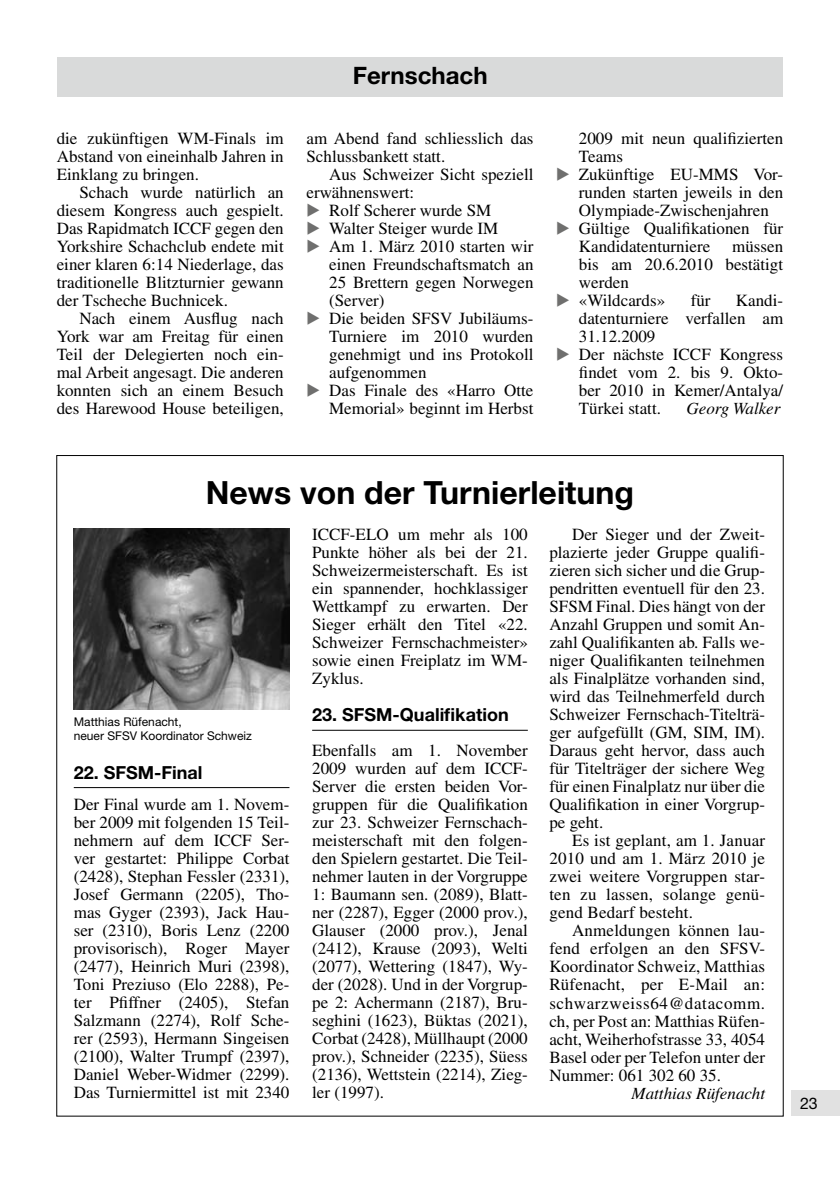
<style>
.page{position:relative;width:840px;height:1191px;background:#fff}
.page>*{position:absolute;margin:0;border:0;box-sizing:border-box;transform-origin:0 0}
.t1{font:700 32px "Helvetica Neue";color:#000}
.t2{font:700 24px "Helvetica Neue";color:#000}
.t3{font:700 18px "Helvetica Neue";color:#000}
.t4{font:17px/18px "Times LT";color:#000;text-align:justify}
.t5{font:italic 17px "Times LT";color:#000}
.t6{font:16px "Helvetica Neue";color:#000}
.t7{font:12px/14px "Helvetica Neue";color:#000}
.s1{font-family:"European Pi Three";color:#6f6f6e}
</style>
<div class="page">
<div style="left:791px;top:1090px;width:48px;height:26px;background:#e1e1e1"></div>
<div style="left:57px;top:57px;width:725px;height:39px;background:#d9dada"></div>
<hr style="left:74px;top:787px;width:215px;height:1px;background:#000">
<hr style="left:312px;top:730px;width:215px;height:1px;background:#000">
<img style="left:74px;top:529px;width:215px;height:181px">
<p class="t4" style="left:57px;top:129px;width:228px">die zukünftigen WM-Finals im Abstand von eineinhalb Jahren in Einklang zu bringen.</p>
<p class="t4" style="left:57px;top:183px;width:228px;text-indent:23px">Schach wurde natürlich an diesem Kongress auch gespielt.<br>Das Rapidmatch ICCF gegen den Yorkshire Schachclub endete mit einer klaren 6:14 Niederlage, das traditionelle Blitzturnier gewann der Tscheche Buchnicek.</p>
<p class="t4" style="left:57px;top:309px;width:228px;text-indent:23px">Nach einem Ausflug nach York war am Freitag für einen Teil der Delegierten noch ein&shy;mal Arbeit angesagt. Die anderen konnten sich an einem Besuch des Harewood House beteiligen,</p>
<h2 class="t2" style="left:352px;top:61px;width:136px">Fernschach</h2>
<p class="t4" style="left:306px;top:129px;width:228px">am Abend fand schliesslich das<br>Schlussbankett statt.</p>
<p class="t4" style="left:329px;top:165px;width:206px">Aus Schweizer Sicht speziell</p>
<p class="t4" style="left:306px;top:183px;width:109px">erwähnenswert:</p>
<p class="t4" style="left:306px;top:201px;width:186px"><span class="s1">E</span> Rolf Scherer wurde SM</p>
<p class="t4" style="left:306px;top:219px;width:193px"><span class="s1">E</span> Walter Steiger wurde IM</p>
<p class="t4" style="left:306px;top:237px;width:228px"><span class="s1">E</span> Am 1. März 2010 starten wir</p>
<p class="t4" style="left:329px;top:255px;width:206px">einen Freundschaftsmatch an</p>
<p class="t4" style="left:329px;top:273px;width:206px">25 Brettern gegen Norwegen</p>
<p class="t4" style="left:329px;top:291px;width:57px">(Server)</p>
<p class="t4" style="left:306px;top:309px;width:228px"><span class="s1">E</span> Die beiden SFSV Jubiläums-</p>
<p class="t4" style="left:329px;top:327px;width:206px">Turniere im 2010 wurden</p>
<p class="t4" style="left:329px;top:345px;width:206px">genehmigt und ins Protokoll</p>
<p class="t4" style="left:329px;top:363px;width:99px">aufgenommen</p>
<p class="t4" style="left:306px;top:381px;width:228px"><span class="s1">E</span> Das Finale des «Harro Otte</p>
<p class="t4" style="left:329px;top:399px;width:206px">Memorial» beginnt im Herbst</p>
<p class="t4" style="left:578px;top:129px;width:206px">2009 mit neun qualifizierten</p>
<p class="t4" style="left:578px;top:147px;width:46px">Teams</p>
<p class="t4" style="left:556px;top:165px;width:228px"><span class="s1">E</span> Zukünftige EU-MMS Vor-</p>
<p class="t4" style="left:578px;top:183px;width:206px">runden starten jeweils in den</p>
<p class="t4" style="left:578px;top:201px;width:191px">Olympiade-Zwischenjahren</p>
<p class="t4" style="left:556px;top:219px;width:228px"><span class="s1">E</span> Gültige Qualifikationen für</p>
<p class="t4" style="left:578px;top:237px;width:133px">Kandidatenturniere</p>
<p class="t4" style="left:731px;top:237px;width:52px">müssen</p>
<p class="t4" style="left:578px;top:255px;width:206px">bis am 20.6.2010 bestätigt</p>
<p class="t4" style="left:578px;top:273px;width:52px">werden</p>
<p class="t4" style="left:556px;top:291px;width:110px"><span class="s1">E</span> «Wildcards»</p>
<p class="t4" style="left:690px;top:291px;width:21px">für</p>
<p class="t4" style="left:735px;top:291px;width:49px">Kandi-</p>
<p class="t4" style="left:578px;top:309px;width:206px">datenturniere verfallen am</p>
<p class="t4" style="left:578px;top:327px;width:78px">31.12.2009</p>
<p class="t4" style="left:556px;top:345px;width:228px"><span class="s1">E</span> Der nächste ICCF Kongress</p>
<p class="t4" style="left:578px;top:363px;width:206px">findet vom 2. bis 9. Okto-</p>
<p class="t4" style="left:578px;top:381px;width:206px">ber 2010 in Kemer/Antalya/</p>
<p class="t4" style="left:578px;top:399px;width:83px">Türkei statt.</p>
<p class="t5" style="left:686px;top:399px;width:95px">Georg Walker</p>
<h1 class="t1" style="left:206px;top:472px;width:429px">News von der Turnierleitung</h1>
<p class="t4" style="left:312px;top:525px;width:217px">ICCF-ELO um mehr als 100<br>Punkte höher als bei der 21.<br>Schweizermeisterschaft. Es ist ein spannender, hochklassiger Wettkampf zu erwarten. Der Sieger erhält den Titel «22.<br>Schweizer Fernschachmeister» sowie einen Freiplatz im WM-Zyklus.</p>
<p class="t3" style="left:312px;top:703px;width:198px">23. SFSM-Qualifikation</p>
<p class="t4" style="left:312px;top:741px;width:217px">Ebenfalls am 1. November 2009 wurden auf dem ICCF-Server die ersten beiden Vor&shy;gruppen für die Qualifikation zur 23. Schweizer Fernschach&shy;meisterschaft mit den folgen&shy;den Spielern gestartet. Die Teil&shy;nehmer lauten in der Vorgruppe 1: Baumann sen. (2089), Blatt&shy;ner (2287), Egger (2000 prov.), Glauser (2000 prov.), Jenal (2412), Krause (2093), Welti (2077), Wettering (1847), Wy&shy;der (2028). Und in der Vorgrup&shy;pe 2: Achermann (2187), Bru&shy;seghini (1623), Büktas (2021), Corbat (2428), Müllhaupt (2000 prov.), Schneider (2235), Süess (2136), Wettstein (2214), Zieg&shy;ler (1997).</p>
<p class="t4" style="left:549px;top:525px;width:217px;text-indent:23px">Der Sieger und der Zweit&shy;plazierte jeder Gruppe qualifi&shy;zieren sich sicher und die Grup&shy;pendritten eventuell für den 23.<br>SFSM Final. Dies hängt von der Anzahl Gruppen und somit An&shy;zahl Qualifikanten ab. Falls we&shy;niger Qualifikanten teilnehmen als Finalplätze vorhanden sind, wird das Teilnehmerfeld durch Schweizer Fernschach-Titelträ&shy;ger aufgefüllt (GM, SIM, IM).<br>Daraus geht hervor, dass auch für Titelträger der sichere Weg für einen Finalplatz nur über die Qualifikation in einer Vorgrup&shy;pe geht.</p>
<p class="t4" style="left:549px;top:831px;width:217px;text-indent:23px">Es ist geplant, am 1. Januar 2010 und am 1. März 2010 je zwei weitere Vorgruppen star&shy;ten zu lassen, solange genü&shy;gend Bedarf besteht.</p>
<p class="t4" style="left:549px;top:921px;width:217px;text-indent:23px">Anmeldungen können lau&shy;fend erfolgen an den SFSV-Koordinator Schweiz, Matthias Rüfenacht, per E-Mail an: schwarzweiss64@datacomm. ch, per Post an: Matthias Rüfen&shy;acht, Weiherhofstrasse 33, 4054<br>Basel oder per Telefon unter der Nummer: 061 302 60 35.</p>
<p class="t5" style="left:631px;top:1083px;width:135px">Matthias Rüfenacht</p>
<p class="t7" style="left:74px;top:714px;width:179px">Matthias Rüfenacht,<br>neuer SFSV Koordinator Schweiz</p>
<p class="t3" style="left:74px;top:761px;width:130px">22. SFSM-Final</p>
<p class="t4" style="left:74px;top:795px;width:217px">Der Final wurde am 1. Novem&shy;ber 2009 mit folgenden 15 Teil&shy;nehmern auf dem ICCF Ser&shy;ver gestartet: Philippe Corbat (2428), Stephan Fessler (2331), Josef Germann (2205), Tho&shy;mas Gyger (2393), Jack Hau&shy;ser (2310), Boris Lenz (2200 provisorisch), Roger Mayer (2477), Heinrich Muri (2398), Toni Preziuso (Elo 2288), Pe&shy;ter Pfiffner (2405), Stefan Salzmann (2274), Rolf Sche&shy;rer (2593), Hermann Singeisen (2100), Walter Trumpf (2397), Daniel Weber-Widmer (2299).<br>Das Turniermittel ist mit 2340</p>
<p class="t6" style="left:799px;top:1093px;width:19px">23</p>
</div>
